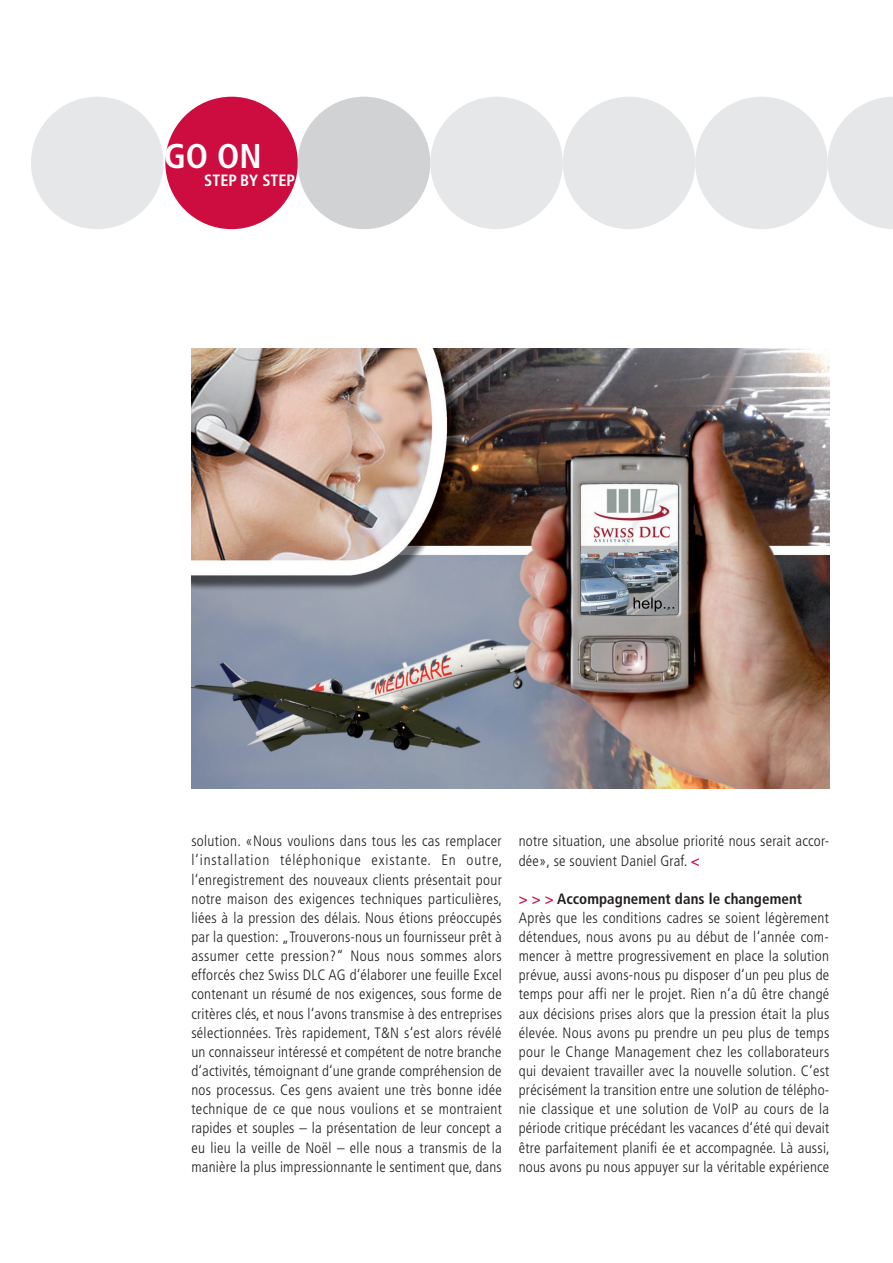
<style>
.page{position:relative;width:893px;height:1263px;background:#fff}
.page>*{position:absolute;margin:0;border:0;box-sizing:border-box;transform-origin:0 0}
.t1{font:700 condensed 34.35px "Frutiger";color:#fff}
.t2{font:700 condensed 16.35px "Frutiger";color:#fff}
.t3{font:300 condensed 15px/19.2px "Frutiger";letter-spacing:.015em;color:#231f20;text-align:justify}
.t4{font:700 condensed 15px "Frutiger LT Std";letter-spacing:.005em;color:#231f20}
.s1{font-family:"Frutiger LT Std";font-weight:700;color:#cd0d40}
.s2{color:#cd0d40}
</style>
<div class="page">
<div style="left:430px;top:97px;width:133px;height:132px;background:#e6e7e9;border-radius:50%"></div>
<div style="left:563px;top:97px;width:132px;height:132px;background:#e6e7e9;border-radius:50%"></div>
<div style="left:695px;top:97px;width:133px;height:132px;background:#e6e7e9;border-radius:50%"></div>
<div style="left:165px;top:97px;width:133px;height:132px;background:#cd0d40;border-radius:50%"></div>
<div style="left:298px;top:97px;width:132px;height:132px;background:#d1d2d4;border-radius:50%"></div>
<div style="left:31px;top:97px;width:132px;height:132px;background:#e6e7e9;border-radius:50%"></div>
<svg style="left:828px;top:97px;width:65px;height:132px"></svg>
<img style="left:191px;top:349px;width:638px;height:440px">
<h1 class="t1" style="left:164px;top:136px;width:99px">GO ON</h1>
<p class="t2" style="left:204px;top:170px;width:92px">STEP BY STEP</p>
<p class="t3" style="left:191px;top:832px;width:313px">solution. «Nous voulions dans tous les cas remplacer l‘installation téléphonique existante. En outre, l‘enregistrement des nouveaux clients présentait pour notre maison des exigences techniques particulières, liées à la pression des délais. Nous étions préoccupés par la question: „Trouverons-nous un fournisseur prêt à assumer cette pression?“ Nous nous sommes alors efforcés chez Swiss DLC AG d‘élaborer une feuille Excel contenant un résumé de nos exigences, sous forme de critères clés, et nous l‘avons transmise à des entreprises sélectionnées. Très rapidement, T&amp;N s‘est alors révélé un connaisseur intéressé et compétent de notre branche d‘activités, témoignant d‘une grande compréhension de nos processus. Ces gens avaient une très bonne idée technique de ce que nous voulions et se montraient rapides et souples – la présentation de leur concept a eu lieu la veille de Noël – elle nous a transmis de la manière la plus impressionnante le sentiment que, dans</p>
<p class="t3" style="left:519px;top:832px;width:312px">notre situation, une absolue priorité nous serait accor&shy;dée», se souvient Daniel Graf. <span class="s1">&lt;</span></p>
<p class="t4" style="left:519px;top:890px;width:285px"><span class="s2">&gt; &gt; &gt;</span> Accompagnement dans le changement</p>
<p class="t3" style="left:519px;top:908px;width:313px">Après que les conditions cadres se soient légèrement détendues, nous avons pu au début de l‘année com&shy;mencer à mettre progressivement en place la solution prévue, aussi avons-nous pu disposer d‘un peu plus de temps pour affi ner le projet. Rien n‘a dû être changé aux décisions prises alors que la pression était la plus élevée. Nous avons pu prendre un peu plus de temps pour le Change Management chez les collaborateurs qui devaient travailler avec la nouvelle solution. C‘est précisément la transition entre une solution de télépho&shy;nie classique et une solution de VoIP au cours de la période critique précédant les vacances d‘été qui devait être parfaitement planifi ée et accompagnée. Là aussi, nous avons pu nous appuyer sur la véritable expérience</p>
</div>
